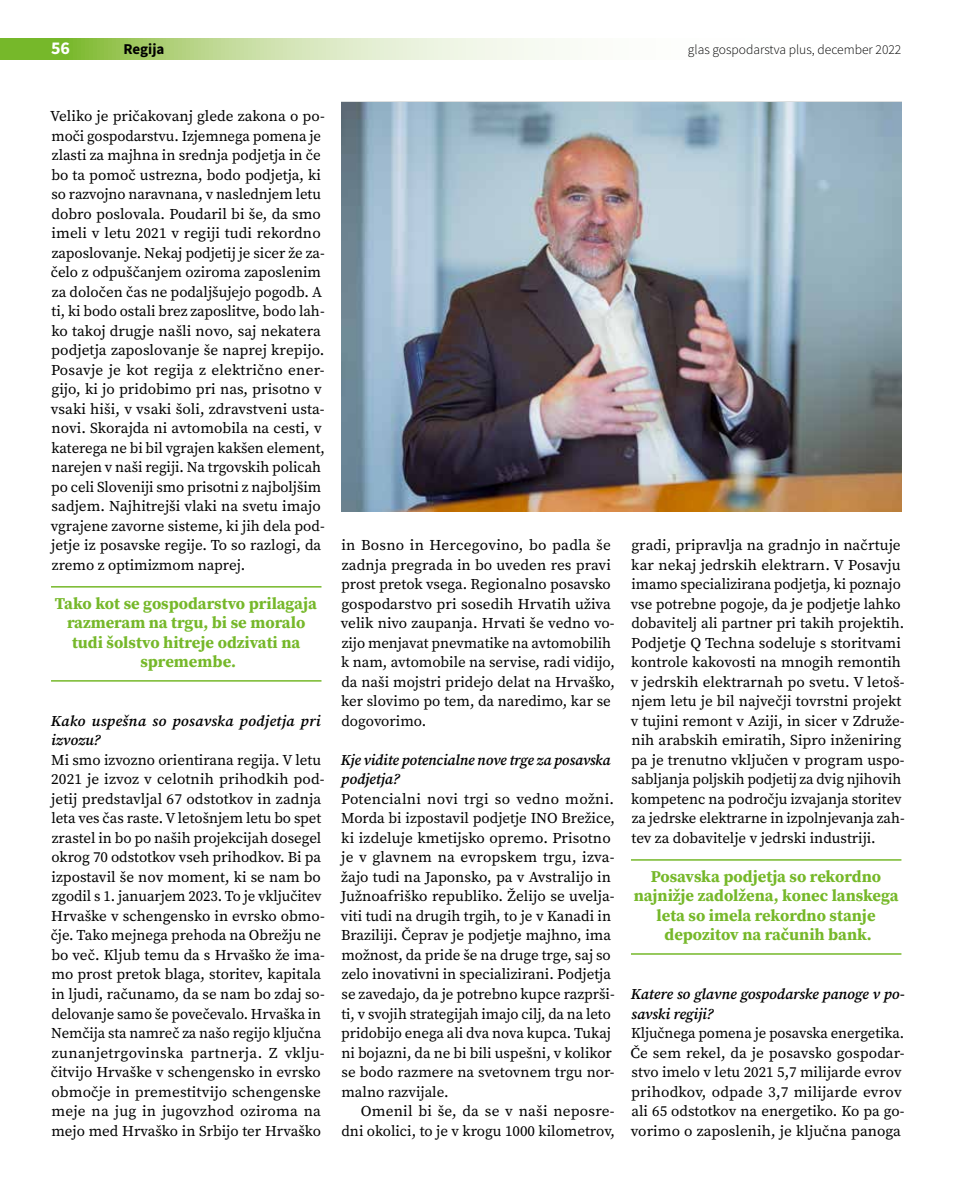
<style>
.page{position:relative;width:978px;height:1191px;background:#fff}
.page>*{position:absolute;margin:0;border:0;box-sizing:border-box;transform-origin:0 0}
.t1{font:700 18px "Source Sans Pro";color:#fff}
.t2{font:700 16.5px/19.5px "Source Serif Pro";color:#76b82a;text-align:center}
.t3{font:15px/19.5px "Source Serif Pro";color:#000}
.t4{font:italic 600 15px/19.5px "Source Serif Pro";letter-spacing:-.005em;color:#000}
.t5{font:italic 600 15px/19.5px "Source Serif Pro";letter-spacing:.015em;color:#000}
.t6{font:700 15px "Source Sans Pro";color:#000}
.t7{font:300 13.5px "Source Sans Pro";color:#000}
</style>
<div class="page">
<svg style="left:0;top:38px;width:570px;height:22px;background:#c4dea0"></svg>
<hr style="left:51px;top:586px;width:270px;height:1px;background:#76b82a">
<hr style="left:51px;top:680px;width:270px;height:1px;background:#76b82a">
<hr style="left:631px;top:859px;width:270px;height:1px;background:#76b82a">
<hr style="left:631px;top:953px;width:270px;height:1px;background:#76b82a">
<img style="left:341px;top:102px;width:560px;height:409px">
<p class="t1" style="left:51px;top:36px;width:21px">56</p>
<p class="t6" style="left:124px;top:39px;width:42px">Regija</p>
<p class="t7" style="left:688px;top:42px;width:215px">glas gospodarstva plus, december 2022</p>
<p class="t3" style="left:50px;top:106px;width:276px">Veliko je pričakovanj glede zakona o po&shy;moči gospodarstvu. Izjemnega pomena je zlasti za majhna in srednja podjetja in če bo ta pomoč ustrezna, bodo podjetja, ki so razvojno naravnana, v naslednjem letu dobro poslovala. Poudaril bi še, da smo imeli v letu 2021 v regiji tudi rekordno zaposlovanje. Nekaj podjetij je sicer že za&shy;čelo z odpuščanjem oziroma zaposlenim za določen čas ne podaljšujejo pogodb. A ti, ki bodo ostali brez zaposlitve, bodo lah&shy;ko takoj drugje našli novo, saj nekatera podjetja zaposlovanje še naprej krepijo.<br>Posavje je kot regija z električno ener&shy;gijo, ki jo pridobimo pri nas, prisotno v vsaki hiši, v vsaki šoli, zdravstveni usta&shy;novi. Skorajda ni avtomobila na cesti, v katerega ne bi bil vgrajen kakšen element, narejen v naši regiji. Na trgovskih policah po celi Sloveniji smo prisotni z najboljšim sadjem. Najhitrejši vlaki na svetu imajo vgrajene zavorne sisteme, ki jih dela pod&shy;jetje iz posavske regije. To so razlogi, da zremo z optimizmom naprej.</p>
<p class="t2" style="left:55px;top:593px;width:263px">Tako kot se gospodarstvo prilagaja razmeram na trgu, bi se moralo tudi šolstvo hitreje odzivati na spremembe.</p>
<p class="t5" style="left:51px;top:711px;width:271px">Kako uspešna so posavska podjetja pri izvozu?</p>
<p class="t3" style="left:51px;top:750px;width:276px">Mi smo izvozno orientirana regija. V letu 2021 je izvoz v celotnih prihodkih pod&shy;jetij predstavljal 67 odstotkov in zadnja leta ves čas raste. V letošnjem letu bo spet zrastel in bo po naših projekcijah dosegel okrog 70 odstotkov vseh prihodkov. Bi pa izpostavil še nov moment, ki se nam bo zgodil s 1. januarjem 2023. To je vključitev Hrvaške v schengensko in evrsko obmo&shy;čje. Tako mejnega prehoda na Obrežju ne bo več. Kljub temu da s Hrvaško že ima&shy;mo prost pretok blaga, storitev, kapitala in ljudi, računamo, da se nam bo zdaj so&shy;delovanje samo še povečevalo. Hrvaška in Nemčija sta namreč za našo regijo ključna zunanjetrgovinska partnerja. Z vklju&shy;čitvijo Hrvaške v schengensko in evrsko območje in premestitvijo schengenske meje na jug in jugovzhod oziroma na mejo med Hrvaško in Srbijo ter Hrvaško</p>
<p class="t3" style="left:341px;top:535px;width:276px">in Bosno in Hercegovino, bo padla še zadnja pregrada in bo uveden res pravi prost pretok vsega. Regionalno posavsko gospodarstvo pri sosedih Hrvatih uživa velik nivo zaupanja. Hrvati še vedno vo&shy;zijo menjavat pnevmatike na avtomobilih k nam, avtomobile na servise, radi vidijo, da naši mojstri pridejo delat na Hrvaško, ker slovimo po tem, da naredimo, kar se dogovorimo.</p>
<p class="t4" style="left:341px;top:750px;width:271px">Kje vidite potencialne nove trge za posavska podjetja?</p>
<p class="t3" style="left:341px;top:789px;width:276px">Potencialni novi trgi so vedno možni.<br>Morda bi izpostavil podjetje INO Brežice, ki izdeluje kmetijsko opremo. Prisotno je v glavnem na evropskem trgu, izva&shy;žajo tudi na Japonsko, pa v Avstralijo in Južnoafriško republiko. Želijo se uvelja&shy;viti tudi na drugih trgih, to je v Kanadi in Braziliji. Čeprav je podjetje majhno, ima možnost, da pride še na druge trge, saj so zelo inovativni in specializirani. Podjetja se zavedajo, da je potrebno kupce razprši&shy;ti, v svojih strategijah imajo cilj, da na leto pridobijo enega ali dva nova kupca. Tukaj ni bojazni, da ne bi bili uspešni, v kolikor se bodo razmere na svetovnem trgu nor&shy;malno razvijale.</p>
<p class="t3" style="left:341px;top:1101px;width:275px;text-align:right">Omenil bi še, da se v naši neposre&shy;dni okolici, to je v krogu 1000 kilometrov,</p>
<p class="t3" style="left:631px;top:535px;width:275px">gradi, pripravlja na gradnjo in načrtuje kar nekaj jedrskih elektrarn. V Posavju imamo specializirana podjetja, ki poznajo vse potrebne pogoje, da je podjetje lahko dobavitelj ali partner pri takih projektih.<br>Podjetje Q Techna sodeluje s storitvami kontrole kakovosti na mnogih remontih v jedrskih elektrarnah po svetu. V letoš&shy;njem letu je bil največji tovrstni projekt v tujini remont v Aziji, in sicer v Združe&shy;nih arabskih emiratih, Sipro inženiring pa je trenutno vključen v program uspo&shy;sabljanja poljskih podjetij za dvig njihovih kompetenc na področju izvajanja storitev za jedrske elektrarne in izpolnjevanja zah&shy;tev za dobavitelje v jedrski industriji.</p>
<p class="t2" style="left:634px;top:866px;width:266px">Posavska podjetja so rekordno najnižje zadolžena, konec lanskega leta so imela rekordno stanje depozitov na računih bank.</p>
<p class="t4" style="left:631px;top:984px;width:275px">Katere so glavne gospodarske panoge v po&shy;savski regiji?</p>
<p class="t3" style="left:630px;top:1023px;width:276px">Ključnega pomena je posavska energetika.<br>Če sem rekel, da je posavsko gospodar&shy;stvo imelo v letu 2021 5,7 milijarde evrov prihodkov, odpade 3,7 milijarde evrov ali 65 odstotkov na energetiko. Ko pa go&shy;vorimo o zaposlenih, je ključna panoga</p>
</div>
